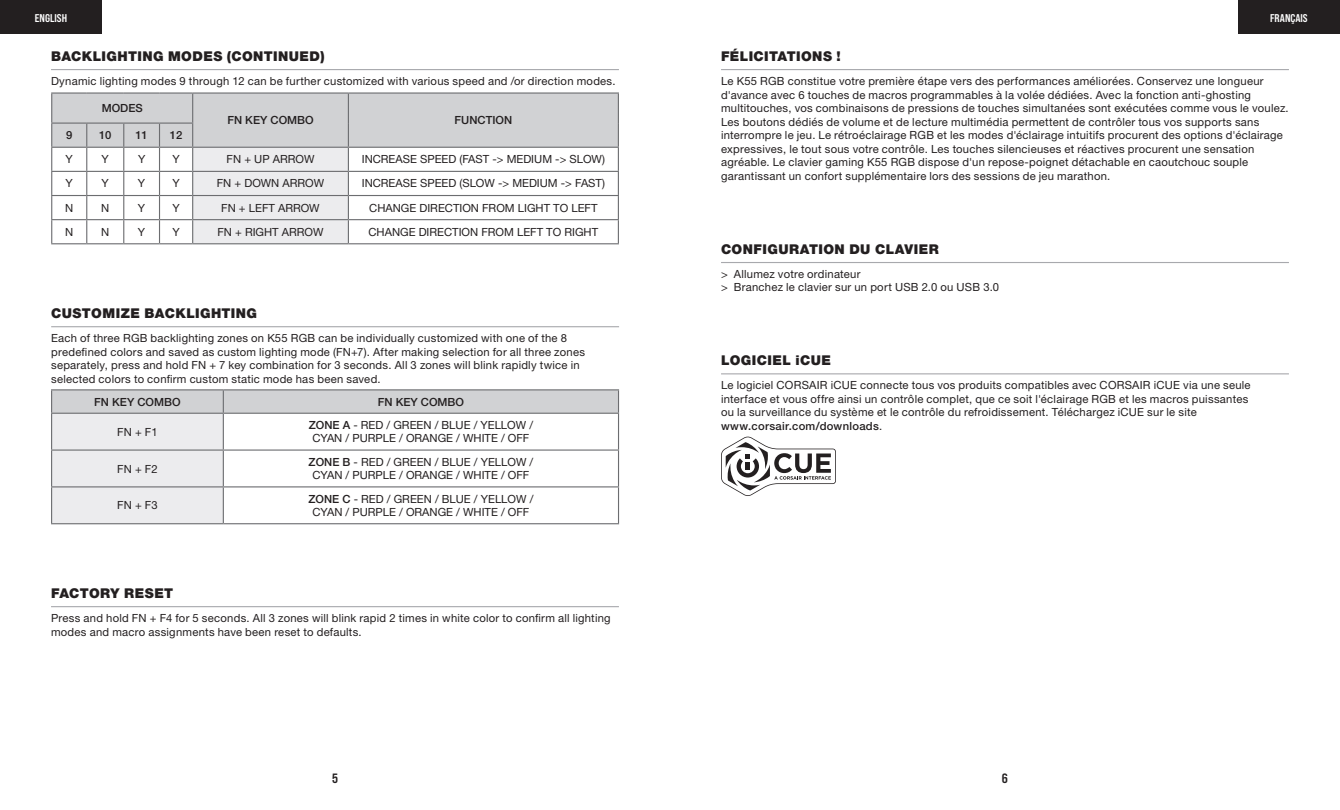
<style>
.page{position:relative;width:1340px;height:810px;background:#fff}
.page>*{position:absolute;margin:0;border:0;box-sizing:border-box;transform-origin:0 0}
.t1{font:900 13.5px "Helvetica Neue LT Pro";letter-spacing:.03em;color:#231f20}
.t2{font:13.5px "Bebas Neue Pro Sm E Bd";color:#231f20}
.t3{font:11.25px/13.5px "Helvetica Neue LT Pro";letter-spacing:.02em;color:#231f20}
.t4{font:11.25px/13.5px "Helvetica Neue LT Pro";color:#231f20;text-align:center}
.t5{font:500 11.25px "Helvetica Neue LT Pro";color:#231f20}
.t6{font:11.25px "Bebas Neue Pro Sm E Bd";color:#fff}
.s1{font-weight:500}
</style>
<div class="page">
<div style="left:1237px;top:0;width:102px;height:34px;background:#231f20"></div>
<div style="left:0;top:0;width:102px;height:34px;background:#231f20"></div>
<hr style="left:51px;top:606px;width:568px;height:1px;background:#a8a9ad">
<hr style="left:51px;top:69px;width:568px;height:1px;background:#a8a9ad">
<hr style="left:193px;top:92px;width:155px;height:2px;background:#6c6d70">
<hr style="left:348px;top:92px;width:271px;height:2px;background:#6c6d70">
<hr style="left:51px;top:92px;width:36px;height:2px;background:#6c6d70">
<hr style="left:87px;top:92px;width:37px;height:2px;background:#6c6d70">
<hr style="left:124px;top:92px;width:35px;height:2px;background:#6c6d70">
<hr style="left:159px;top:92px;width:34px;height:2px;background:#6c6d70">
<svg style="left:51px;top:93px;width:568px;height:151px"></svg>
<hr style="left:51px;top:243px;width:36px;height:1px;background:#6c6d70">
<hr style="left:87px;top:243px;width:37px;height:1px;background:#6c6d70">
<hr style="left:124px;top:243px;width:35px;height:1px;background:#6c6d70">
<hr style="left:159px;top:243px;width:34px;height:1px;background:#6c6d70">
<hr style="left:51px;top:326px;width:568px;height:1px;background:#a8a9ad">
<hr style="left:51px;top:389px;width:172px;height:1px;background:#6c6d70">
<hr style="left:223px;top:389px;width:396px;height:1px;background:#6c6d70">
<svg style="left:51px;top:390px;width:568px;height:133px"></svg>
<hr style="left:51px;top:414px;width:1px;height:36px;background:#6c6d70">
<hr style="left:618px;top:414px;width:1px;height:36px;background:#6c6d70">
<hr style="left:51px;top:451px;width:1px;height:35px;background:#6c6d70">
<hr style="left:618px;top:451px;width:1px;height:35px;background:#6c6d70">
<hr style="left:51px;top:487px;width:1px;height:36px;background:#6c6d70">
<hr style="left:618px;top:487px;width:1px;height:36px;background:#6c6d70">
<hr style="left:51px;top:523px;width:172px;height:1px;background:#6c6d70">
<hr style="left:223px;top:523px;width:396px;height:1px;background:#6c6d70">
<hr style="left:721px;top:69px;width:567px;height:1px;background:#a8a9ad">
<hr style="left:721px;top:262px;width:567px;height:1px;background:#a8a9ad">
<hr style="left:721px;top:373px;width:567px;height:1px;background:#a8a9ad">
<svg style="left:721px;top:436px;width:115px;height:60px"></svg>
<p class="t6" style="left:35px;top:11px;width:34px">ENGLISH</p>
<p class="t6" style="left:1270px;top:11px;width:39px">FRANÇAIS</p>
<p class="t1" style="left:51px;top:48px;width:275px">BACKLIGHTING MODES (CONTINUED)</p>
<p class="t3" style="left:51px;top:74px;width:566px">Dynamic lighting modes 9 through 12 can be further customized with various speed and /or direction modes.</p>
<p class="t5" style="left:102px;top:101px;width:43px">MODES</p>
<p class="t5" style="left:227px;top:113px;width:88px">FN KEY COMBO</p>
<p class="t5" style="left:454px;top:113px;width:59px">FUNCTION</p>
<p class="t5" style="left:66px;top:128px;width:8px">9</p>
<p class="t5" style="left:99px;top:128px;width:14px">10</p>
<p class="t5" style="left:135px;top:128px;width:14px">11</p>
<p class="t5" style="left:170px;top:128px;width:14px">12</p>
<p class="t3" style="left:66px;top:152px;width:9px">Y</p>
<p class="t3" style="left:102px;top:152px;width:9px">Y</p>
<p class="t3" style="left:138px;top:152px;width:9px">Y</p>
<p class="t3" style="left:172px;top:152px;width:9px">Y</p>
<p class="t4" style="left:227px;top:152px;width:89px">FN + UP ARROW</p>
<p class="t4" style="left:362px;top:152px;width:245px">INCREASE SPEED (FAST -&gt; MEDIUM -&gt; SLOW)</p>
<p class="t3" style="left:66px;top:176px;width:9px">Y</p>
<p class="t3" style="left:102px;top:176px;width:9px">Y</p>
<p class="t3" style="left:138px;top:176px;width:9px">Y</p>
<p class="t3" style="left:172px;top:176px;width:9px">Y</p>
<p class="t4" style="left:217px;top:176px;width:109px">FN + DOWN ARROW</p>
<p class="t4" style="left:362px;top:176px;width:245px">INCREASE SPEED (SLOW -&gt; MEDIUM -&gt; FAST)</p>
<p class="t3" style="left:65px;top:201px;width:10px">N</p>
<p class="t3" style="left:101px;top:201px;width:10px">N</p>
<p class="t3" style="left:138px;top:201px;width:9px">Y</p>
<p class="t3" style="left:172px;top:201px;width:9px">Y</p>
<p class="t4" style="left:221px;top:201px;width:100px">FN + LEFT ARROW</p>
<p class="t4" style="left:369px;top:201px;width:230px">CHANGE DIRECTION FROM LIGHT TO LEFT</p>
<p class="t3" style="left:65px;top:225px;width:10px">N</p>
<p class="t3" style="left:101px;top:225px;width:10px">N</p>
<p class="t3" style="left:138px;top:225px;width:9px">Y</p>
<p class="t3" style="left:172px;top:225px;width:9px">Y</p>
<p class="t4" style="left:217px;top:225px;width:108px">FN + RIGHT ARROW</p>
<p class="t4" style="left:368px;top:225px;width:231px">CHANGE DIRECTION FROM LEFT TO RIGHT</p>
<p class="t1" style="left:51px;top:305px;width:207px">CUSTOMIZE BACKLIGHTING</p>
<p class="t3" style="left:51px;top:331px;width:535px">Each of three RGB backlighting zones on K55 RGB can be individually customized with one of the 8 predefined colors and saved as custom lighting mode (FN+7). After making selection for all three zones separately, press and hold FN + 7 key combination for 3 seconds. All 3 zones will blink rapidly twice in selected colors to confirm custom static mode has been saved.</p>
<p class="t5" style="left:94px;top:395px;width:88px">FN KEY COMBO</p>
<p class="t5" style="left:378px;top:395px;width:88px">FN KEY COMBO</p>
<p class="t3" style="left:117px;top:425px;width:42px">FN + F1</p>
<p class="t4" style="left:309px;top:418px;width:226px"><span class="s1">ZONE A</span> - RED / GREEN / BLUE / YELLOW /<br>CYAN / PURPLE / ORANGE / WHITE / OFF</p>
<p class="t3" style="left:117px;top:461px;width:42px">FN + F2</p>
<p class="t4" style="left:308px;top:455px;width:226px"><span class="s1">ZONE B</span> - RED / GREEN / BLUE / YELLOW /<br>CYAN / PURPLE / ORANGE / WHITE / OFF</p>
<p class="t3" style="left:117px;top:498px;width:42px">FN + F3</p>
<p class="t4" style="left:308px;top:492px;width:226px"><span class="s1">ZONE C</span> - RED / GREEN / BLUE / YELLOW /<br>CYAN / PURPLE / ORANGE / WHITE / OFF</p>
<p class="t1" style="left:51px;top:585px;width:124px">FACTORY RESET</p>
<p class="t3" style="left:51px;top:611px;width:561px">Press and hold FN + F4 for 5 seconds. All 3 zones will blink rapid 2 times in white color to confirm all lighting modes and macro assignments have been reset to defaults.</p>
<p class="t1" style="left:721px;top:48px;width:121px">FÉLICITATIONS !</p>
<p class="t3" style="left:721px;top:74px;width:569px">Le K55 RGB constitue votre première étape vers des performances améliorées. Conservez une longueur d'avance avec 6 touches de macros programmables à la volée dédiées. Avec la fonction anti-ghosting multitouches, vos combinaisons de pressions de touches simultanées sont exécutées comme vous le voulez.<br>Les boutons dédiés de volume et de lecture multimédia permettent de contrôler tous vos supports sans interrompre le jeu. Le rétroéclairage RGB et les modes d'éclairage intuitifs procurent des options d'éclairage expressives, le tout sous votre contrôle. Les touches silencieuses et réactives procurent une sensation agréable. Le clavier gaming K55 RGB dispose d'un repose-poignet détachable en caoutchouc souple garantissant un confort supplémentaire lors des sessions de jeu marathon.</p>
<p class="t1" style="left:721px;top:241px;width:219px">CONFIGURATION DU CLAVIER</p>
<p class="t3" style="left:721px;top:267px;width:280px">&gt; Allumez votre ordinateur<br>&gt; Branchez le clavier sur un port USB 2.0 ou USB 3.0</p>
<p class="t1" style="left:721px;top:352px;width:111px">LOGICIEL iCUE</p>
<p class="t3" style="left:721px;top:378px;width:531px">Le logiciel CORSAIR iCUE connecte tous vos produits compatibles avec CORSAIR iCUE via une seule interface et vous offre ainsi un contrôle complet, que ce soit l'éclairage RGB et les macros puissantes ou la surveillance du système et le contrôle du refroidissement. Téléchargez iCUE sur le site <span class="s1">www.corsair.com/downloads</span>.</p>
<p class="t2" style="left:332px;top:771px;width:7px">5</p>
<p class="t2" style="left:1002px;top:771px;width:8px">6</p>
</div>
